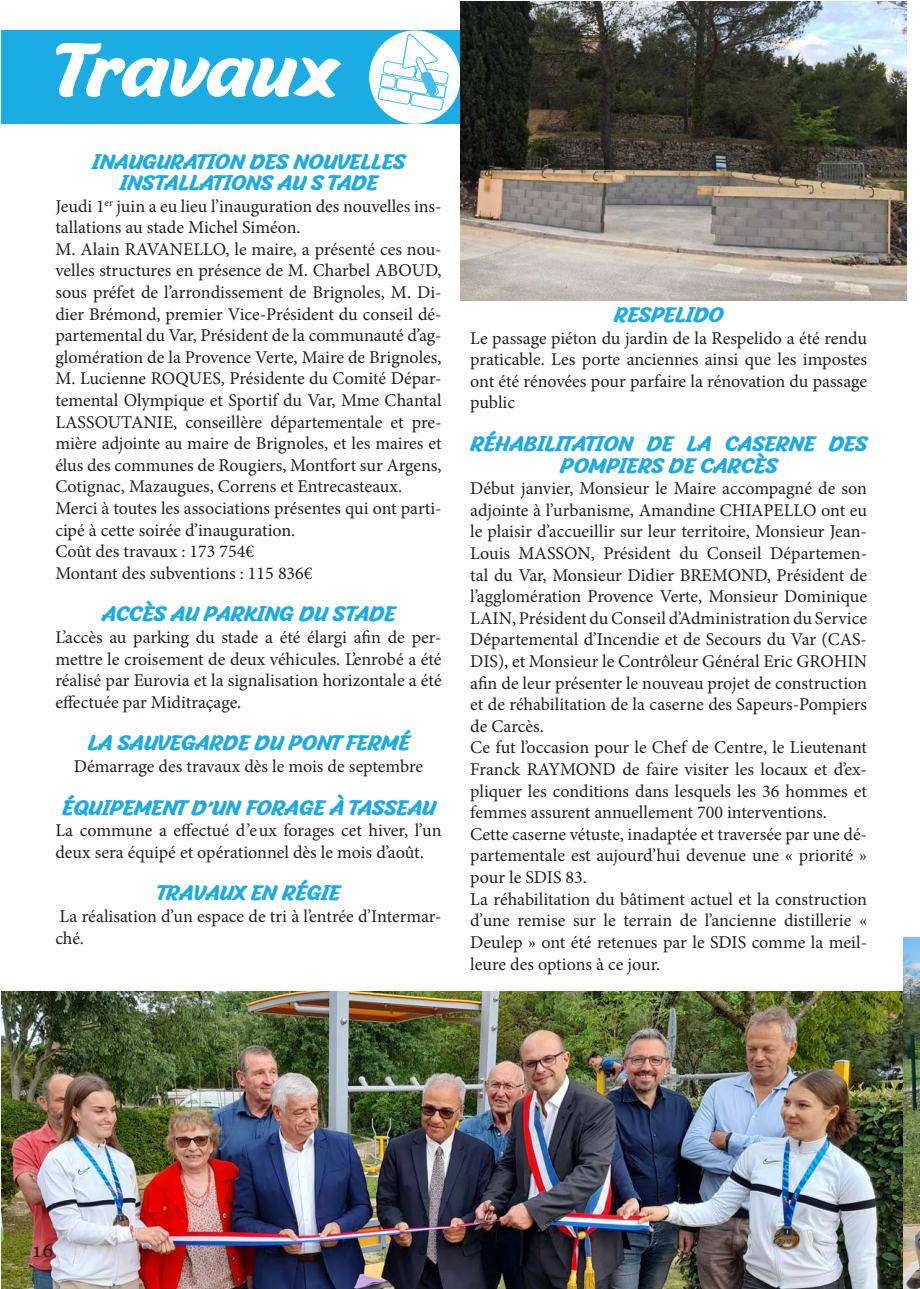
<style>
.page{position:relative;width:920px;height:1289px;background:#fff}
.page>*{position:absolute;margin:0;border:0;box-sizing:border-box;transform-origin:0 0}
.t1{font:75px "Malvie";color:#fff}
.t2{font:22.5px "Minion Pro";color:#231f20}
.t3{font:21px/21.6px "Malvie";color:#1eaae2;text-align:center}
.t4{font:18px/21.6px "Minion Pro";color:#231f20;text-align:justify}
</style>
<div class="page">
<img style="left:1px;top:992px;width:901px;height:296px">
<div style="left:1px;top:31px;width:468px;height:93px;background:#1bace3"></div>
<div style="left:369px;top:31px;width:91px;height:93px;background:#fff;border-radius:50%"></div>
<svg style="left:377px;top:33px;width:72px;height:78px"></svg>
<img style="left:902px;top:938px;width:17px;height:351px">
<img style="left:460px;top:1px;width:446px;height:300px">
<p class="t1" style="left:54px;top:22px;width:283px">Travaux</p>
<p class="t3" style="left:92px;top:150px;width:314px">INAUGURATION DES NOUVELLES</p>
<p class="t3" style="left:119px;top:171px;width:259px">INSTALLATIONS AU S TADE</p>
<p class="t4" style="left:55px;top:195px;width:387px">Jeudi 1<sup>er</sup> juin a eu lieu l’inauguration des nouvelles ins&shy;tallations au stade Michel Siméon.</p>
<p class="t4" style="left:55px;top:238px;width:388px">M. Alain RAVANELLO, le maire, a présenté ces nou&shy;velles structures en présence de M. Charbel ABOUD, sous préfet de l’arrondissement de Brignoles, M. Di&shy;dier Brémond, premier Vice-Président du conseil dé&shy;partemental du Var, Président de la communauté d’ag&shy;glomération de la Provence Verte, Maire de Brignoles, M. Lucienne ROQUES, Présidente du Comité Dépar&shy;temental Olympique et Sportif du Var, Mme Chantal LASSOUTANIE, conseillère départementale et pre&shy;mière adjointe au maire de Brignoles, et les maires et élus des communes de Rougiers, Montfort sur Argens, Cotignac, Mazaugues, Correns et Entrecasteaux.</p>
<p class="t4" style="left:55px;top:497px;width:387px">Merci à toutes les associations présentes qui ont parti&shy;cipé à cette soirée d’inauguration.</p>
<p class="t4" style="left:55px;top:541px;width:200px">Coût des travaux : 173 754€</p>
<p class="t4" style="left:55px;top:562px;width:259px">Montant des subventions : 115 836€</p>
<p class="t3" style="left:102px;top:603px;width:295px">ACCÈS AU PARKING DU STADE</p>
<p class="t4" style="left:55px;top:626px;width:388px">L’accès au parking du stade a été élargi afin de per&shy;mettre le croisement de deux véhicules. L’enrobé a été réalisé par Eurovia et la signalisation horizontale a été effectuée par Miditraçage.</p>
<p class="t3" style="left:87px;top:732px;width:323px">LA SAUVEGARDE DU PONT FERMÉ</p>
<p class="t4" style="left:74px;top:755px;width:351px">Démarrage des travaux dès le mois de septembre</p>
<p class="t3" style="left:62px;top:796px;width:375px">ÉQUIPEMENT D’UN FORAGE À TASSEAU</p>
<p class="t4" style="left:55px;top:820px;width:388px">La commune a effectué d’eux forages cet hiver, l’un deux sera équipé et opérationnel dès le mois d’août.</p>
<p class="t3" style="left:157px;top:882px;width:184px">TRAVAUX EN RÉGIE</p>
<p class="t4" style="left:55px;top:905px;width:387px">La réalisation d’un espace de tri à l’entrée d’Intermar&shy;ché.</p>
<p class="t3" style="left:613px;top:303px;width:111px">RESPELIDO</p>
<p class="t4" style="left:470px;top:327px;width:398px">Le passage piéton du jardin de la Respelido a été rendu praticable. Les porte anciennes ainsi que les impostes ont été rénovées pour parfaire la rénovation du passage public</p>
<p class="t3" style="left:470px;top:432px;width:398px">RÉHABILITATION DE LA CASERNE DES<br>POMPIERS DE CARCÈS</p>
<p class="t4" style="left:470px;top:478px;width:398px">Début janvier, Monsieur le Maire accompagné de son adjointe à l’urbanisme, Amandine CHIAPELLO ont eu le plaisir d’accueillir sur leur territoire, Monsieur Jean-Louis MASSON, Président du Conseil Départemen&shy;tal du Var, Monsieur Didier BREMOND, Président de l’agglomération Provence Verte, Monsieur Dominique LAIN, Président du Conseil d’Administration du Service Départemental d’Incendie et de Secours du Var (CAS-DIS), et Monsieur le Contrôleur Général Eric GROHIN afin de leur présenter le nouveau projet de construction et de réhabilitation de la caserne des Sapeurs-Pompiers de Carcès.</p>
<p class="t4" style="left:470px;top:737px;width:398px">Ce fut l’occasion pour le Chef de Centre, le Lieutenant Franck RAYMOND de faire visiter les locaux et d’ex&shy;pliquer les conditions dans lesquels les 36 hommes et femmes assurent annuellement 700 interventions.</p>
<p class="t4" style="left:470px;top:823px;width:398px">Cette caserne vétuste, inadaptée et traversée par une dé&shy;partementale est aujourd’hui devenue une « priorité » pour le SDIS 83.</p>
<p class="t4" style="left:470px;top:888px;width:398px">La réhabilitation du bâtiment actuel et la construction d’une remise sur le terrain de l’ancienne distillerie « Deulep » ont été retenues par le SDIS comme la meil&shy;leure des options à ce jour.</p>
<p class="t2" style="left:32px;top:1235px;width:23px">16</p>
</div>
